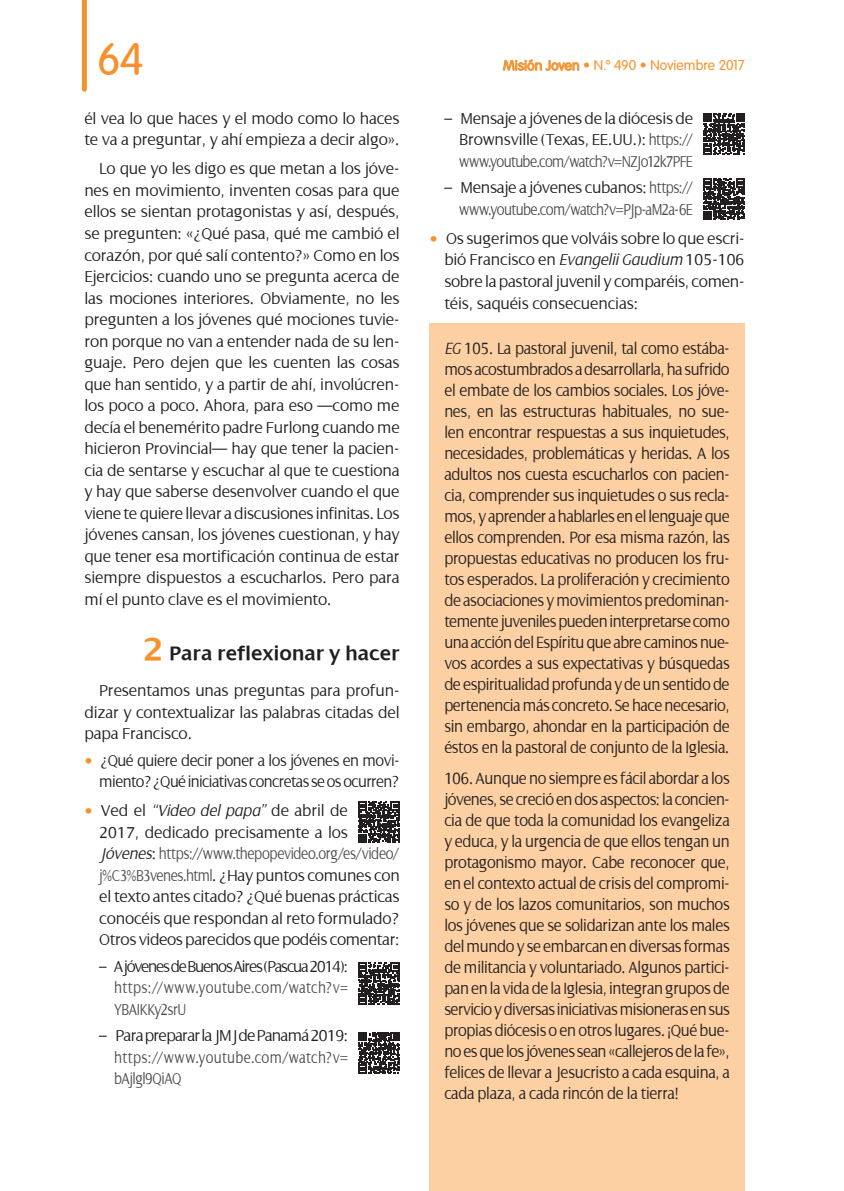
<style>
.page{position:relative;width:844px;height:1191px;background:#fff}
.page>*{position:absolute;margin:0;border:0;box-sizing:border-box;transform-origin:0 0}
.t1{font:300 45.5px "Vag";color:#f5922e}
.t2{font:600 21px "Dialog";letter-spacing:.02em;color:#231f20}
.t3{font:300 17.5px/21px "Dialog";letter-spacing:-.02em;color:#231f20;text-align:justify;scale:.92 1}
.t4{font:300 16.97px/21.5px "Dialog";letter-spacing:-.015em;color:#231f20;text-align:justify}
.t5{font:300 16.97px/21.5px "Dialog";letter-spacing:.015em;color:#4b4c4d;scale:.85 1}
.t6{font:300 16.97px/21.5px "Dialog";letter-spacing:-.035em;color:#231f20;text-align:right;scale:.94 1}
.t7{font:300 16.97px/21.5px "Dialog";letter-spacing:-.02em;color:#4b4c4d;text-align:right;scale:.85 1}
.t8{font:300 16.97px "Dialog";letter-spacing:-.07em;color:#231f20}
.t9{font:300 16.97px "Dialog";letter-spacing:-.045em;color:#231f20}
.t10{font:300 14px "VAG Rounded Std";letter-spacing:.005em;color:#f5922e}
.s1{font-weight:700;font-size:35px;color:#f5922e}
.s2{font-weight:600;color:#f5922e}
.s3{font-style:italic}
.s4{color:#4b4c4d}
.s5{color:#231f20}
</style>
<div class="page">
<div style="left:429px;top:324px;width:315px;height:867px;background:#fcd0a3"></div>
<svg style="left:358px;top:962px;width:41px;height:42px"></svg>
<svg style="left:358px;top:1032px;width:41px;height:41px"></svg>
<svg style="left:703px;top:113px;width:41px;height:41px"></svg>
<svg style="left:703px;top:178px;width:41px;height:42px"></svg>
<svg style="left:358px;top:801px;width:41px;height:42px"></svg>
<div style="left:82px;top:0;width:5px;height:89px;background:#f5922e"></div>
<svg style="left:503px;top:59px;width:76px;height:12px"></svg>
<h1 class="t1" style="left:97px;top:34px;width:48px">64</h1>
<p class="t4" style="left:84px;top:108px;width:317px">él vea lo que haces y el modo como lo haces te va a preguntar, y ahí empieza a decir algo».</p>
<p class="t4" style="left:84px;top:158px;width:317px;text-indent:15px">Lo que yo les digo es que metan a los jóve&shy;nes en movimiento, inventen cosas para que ellos se sientan protagonistas y así, después, se pregunten: «¿Qué pasa, qué me cambió el corazón, por qué salí contento?» Como en los Ejercicios: cuando uno se pregunta acerca de las mociones interiores. Obviamente, no les pregunten a los jóvenes qué mociones tuvie&shy;ron porque no van a entender nada de su len&shy;guaje. Pero dejen que les cuenten las cosas que han sentido, y a partir de ahí, involúcren&shy;los poco a poco. Ahora, para eso —como me decía el benemérito padre Furlong cuando me hicieron Provincial— hay que tener la pacien&shy;cia de sentarse y escuchar al que te cuestiona y hay que saberse desenvolver cuando el que viene te quiere llevar a discusiones infinitas. Los jóvenes cansan, los jóvenes cuestionan, y hay que tener esa mortificación continua de estar siempre dispuestos a escucharlos. Pero para mí el punto clave es el movimiento.</p>
<p class="t2" style="left:144px;top:641px;width:257px"><span class="s1">2</span> Para reflexionar y hacer</p>
<p class="t4" style="left:84px;top:680px;width:317px;text-indent:15px">Presentamos unas preguntas para profun&shy;dizar y contextualizar las palabras citadas del papa Francisco.</p>
<p class="t6" style="left:84px;top:749px;width:337px"><span class="s2">•</span> ¿Qué quiere decir poner a los jóvenes en movi&shy;miento? ¿Qué iniciativas concretas se os ocurren?</p>
<p class="t4" style="left:99px;top:800px;width:302px;text-align:left;text-indent:-15px"><span class="s2">•</span> Ved el <span class="s3">“Video del papa”</span> de abril de<br>2017, dedicado precisamente a los <span class="s3">Jóvenes</span>: <span class="s4">https://www.thepopevideo.org/es/video/ j%C3%B3venes.html</span>. ¿Hay puntos comunes con el texto antes citado? ¿Qué buenas prácticas conocéis que respondan al reto formulado?<br>Otros videos parecidos que podéis comentar:</p>
<p class="t8" style="left:99px;top:957px;width:250px">– A jóvenes de Buenos Aires (Pascua 2014):</p>
<p class="t5" style="left:114px;top:977px;width:276px">https://www.youtube.com/watch?v=<br>YBAIKKy2srU</p>
<p class="t9" style="left:99px;top:1026px;width:250px">– Para preparar la JMJ de Panamá 2019:</p>
<p class="t5" style="left:114px;top:1046px;width:276px">https://www.youtube.com/watch?v= bAjlgl9QiAQ</p>
<p class="t10" style="left:503px;top:57px;width:243px">Misión Joven • N.º 490 • Noviembre 2017</p>
<p class="t4" style="left:459px;top:108px;width:235px;text-indent:-15px">– Mensaje a jóvenes de la diócesis de Brownsville (Texas, EE.UU.): <span class="s4">https:// www.youtube.com/watch?v=NZJo12k7PFE</span></p>
<p class="t7" style="left:444px;top:177px;width:294px"><span class="s5">– Mensaje a jóvenes cubanos:</span> https:// www.youtube.com/watch?v=PJp-aM2a-6E</p>
<p class="t4" style="left:444px;top:228px;width:302px;text-indent:-15px"><span class="s2">•</span> Os sugerimos que volváis sobre lo que escri&shy;bió Francisco en <span class="s3">Evangelii Gaudium</span> 105-106 sobre la pastoral juvenil y comparéis, comen&shy;téis, saquéis consecuencias:</p>
<p class="t3" style="left:444px;top:338px;width:312px"><span class="s3">EG</span> 105. La pastoral juvenil, tal como estába&shy;mos acostumbrados a desarrollarla, ha sufrido el embate de los cambios sociales. Los jóve&shy;nes, en las estructuras habituales, no sue&shy;len encontrar respuestas a sus inquietudes, necesidades, problemáticas y heridas. A los adultos nos cuesta escucharlos con pacien&shy;cia, comprender sus inquietudes o sus recla&shy;mos, y aprender a hablarles en el lenguaje que ellos comprenden. Por esa misma razón, las propuestas educativas no producen los fru&shy;tos esperados. La proliferación y crecimiento de asociaciones y movimientos predominan&shy;temente juveniles pueden interpretarse como una acción del Espíritu que abre caminos nue&shy;vos acordes a sus expectativas y búsquedas de espiritualidad profunda y de un sentido de pertenencia más concreto. Se hace necesario, sin embargo, ahondar en la participación de éstos en la pastoral de conjunto de la Iglesia.</p>
<p class="t3" style="left:444px;top:768px;width:312px">106. Aunque no siempre es fácil abordar a los jóvenes, se creció en dos aspectos: la concien&shy;cia de que toda la comunidad los evangeliza y educa, y la urgencia de que ellos tengan un protagonismo mayor. Cabe reconocer que, en el contexto actual de crisis del compromi&shy;so y de los lazos comunitarios, son muchos los jóvenes que se solidarizan ante los males del mundo y se embarcan en diversas formas de militancia y voluntariado. Algunos partici&shy;pan en la vida de la Iglesia, integran grupos de servicio y diversas iniciativas misioneras en sus propias diócesis o en otros lugares. ¡Qué bue&shy;no es que los jóvenes sean «callejeros de la fe», felices de llevar a Jesucristo a cada esquina, a cada plaza, a cada rincón de la tierra!</p>
</div>
